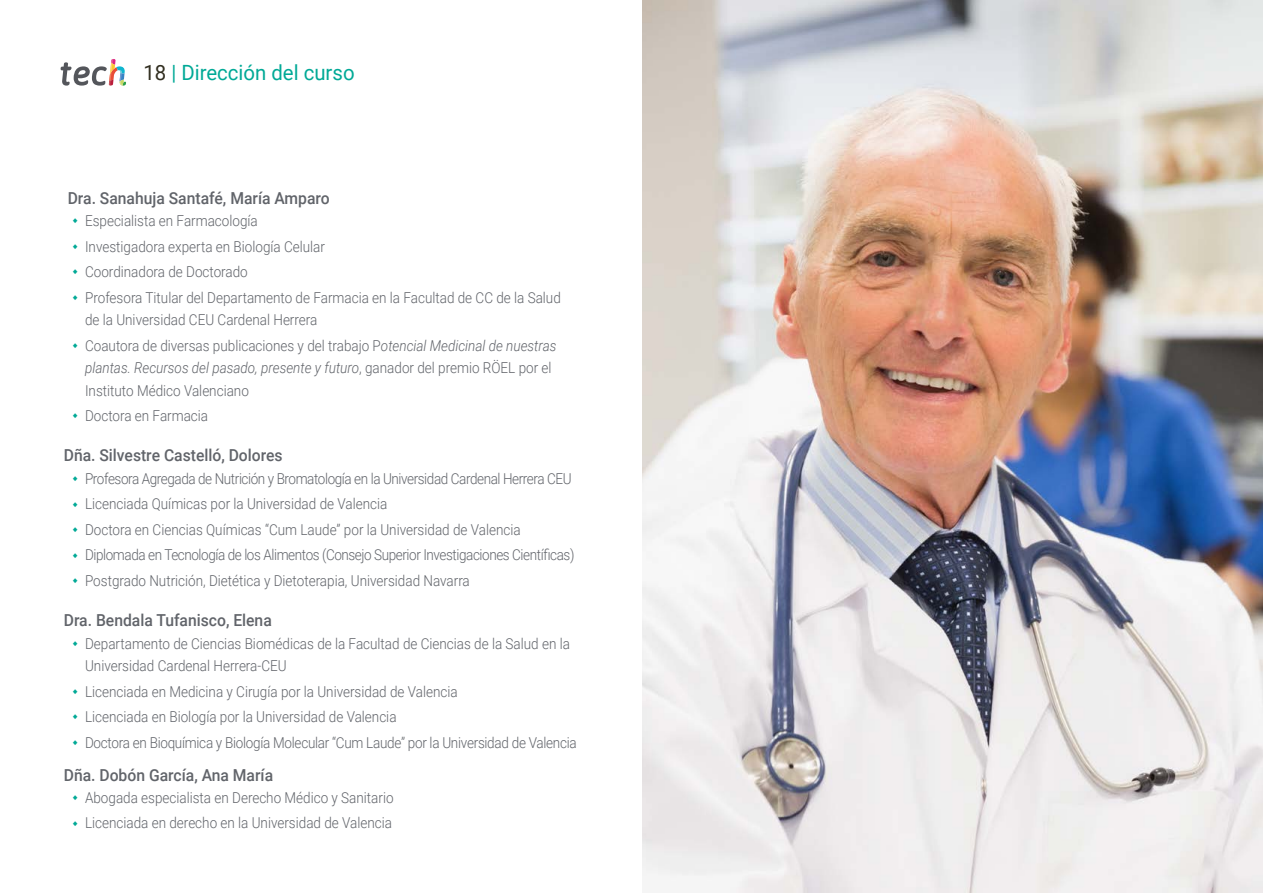
<style>
.page{position:relative;width:1263px;height:893px;background:#fff}
.page>*{position:absolute;margin:0;border:0;box-sizing:border-box;transform-origin:0 0}
.t1{font:21px "Roboto";color:#00a996}
.t2{font:500 16.5px "Roboto";color:#61646a;scale:.95 1}
.t3{font:300 15px/25.5px "Roboto";color:#61646a;scale:.9 1}
.t4{font:300 15px/25.5px "Roboto";letter-spacing:-.02em;color:#61646a;scale:.9 1}
.s1{color:#312e20}
.s2{font-style:italic}
</style>
<div class="page">
<img style="left:642px;top:0;width:621px;height:893px">
<svg style="left:61px;top:59px;width:65px;height:27px"></svg>
<h1 class="t1" style="left:144px;top:57px;width:213px"><span class="s1">18</span> | Dirección del curso</h1>
<p class="t2" style="left:68px;top:186px;width:277px">Dra. Sanahuja Santafé, María Amparo</p>
<p class="t3" style="left:85px;top:207px;width:530px">Especialista en Farmacología<br>Investigadora experta en Biología Celular<br>Coordinadora de Doctorado<br>Profesora Titular del Departamento de Farmacia en la Facultad de CC de la Salud</p>
<p class="t3" style="left:85px;top:306px;width:525px">de la Universidad CEU Cardenal Herrera<br>Coautora de diversas publicaciones y del trabajo P<span class="s2">otencial Medicinal de nuestras</span></p>
<p class="t3" style="left:85px;top:356px;width:520px;line-height:22.5px"><span class="s2">plantas. Recursos del pasado, presente y futuro</span>, ganador del premio RÖEL por el<br>Instituto Médico Valenciano</p>
<p class="t3" style="left:85px;top:402px;width:138px">Doctora en Farmacia</p>
<p class="t2" style="left:64px;top:444px;width:232px">Dña. Silvestre Castelló, Dolores</p>
<p class="t4" style="left:85px;top:465px;width:545px">Profesora Agregada de Nutrición y Bromatología en la Universidad Cardenal Herrera CEU Licenciada Químicas por la Universidad de Valencia<br>Doctora en Ciencias Químicas “Cum Laude” por la Universidad de Valencia Diplomada en Tecnología de los Alimentos (Consejo Superior Investigaciones Científicas)<br>Postgrado Nutrición, Dietética y Dietoterapia, Universidad Navarra</p>
<p class="t2" style="left:64px;top:609px;width:220px">Dra. Bendala Tufanisco, Elena</p>
<p class="t3" style="left:85px;top:631px;width:540px;line-height:22.5px">Departamento de Ciencias Biomédicas de la Facultad de Ciencias de la Salud en la<br>Universidad Cardenal Herrera-CEU</p>
<p class="t3" style="left:85px;top:678px;width:548px">Licenciada en Medicina y Cirugía por la Universidad de Valencia<br>Licenciada en Biología por la Universidad de Valencia<br>Doctora en Bioquímica y Biología Molecular “Cum Laude” por la Universidad de Valencia</p>
<p class="t2" style="left:64px;top:763px;width:222px">Dña. Dobón García, Ana María</p>
<p class="t3" style="left:85px;top:784px;width:344px">Abogada especialista en Derecho Médico y Sanitario<br>Licenciada en derecho en la Universidad de Valencia</p>
</div>
